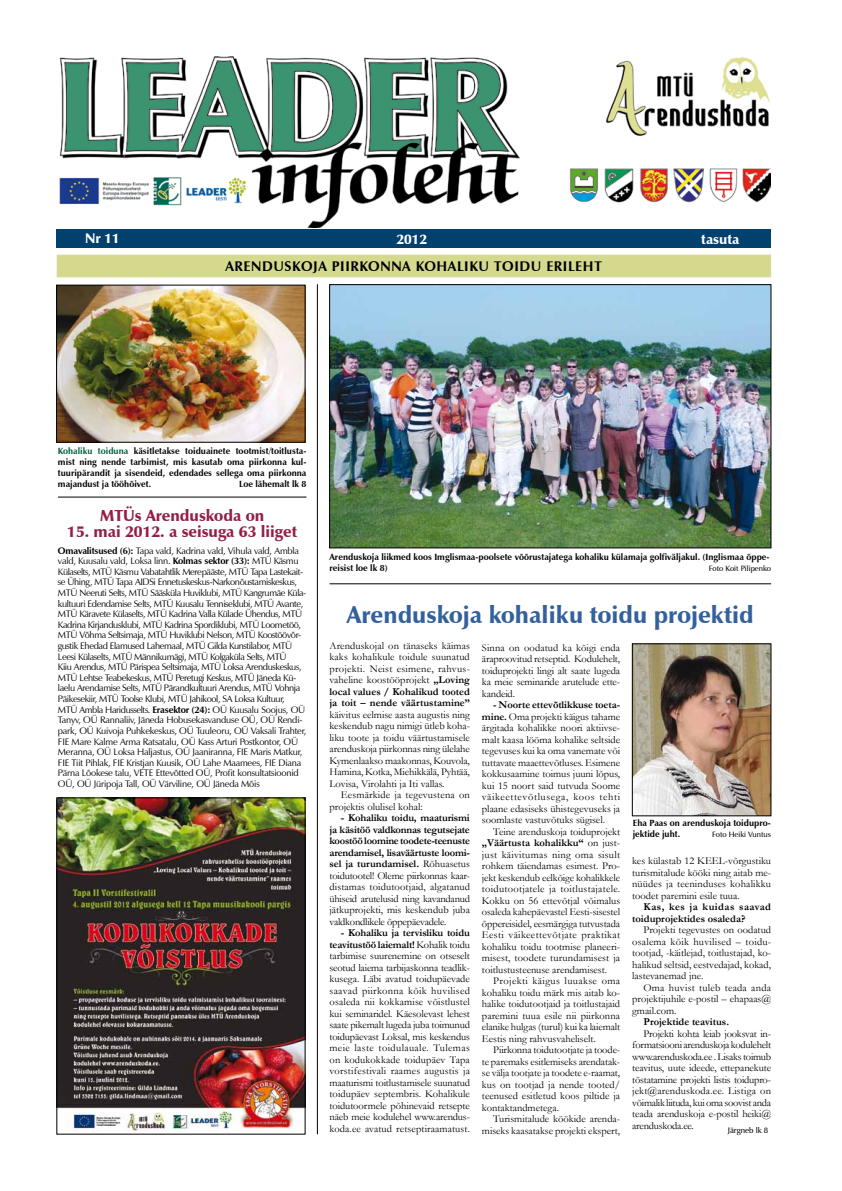
<style>
.page{position:relative;width:842px;height:1191px;background:#fff}
.page>*{position:absolute;margin:0;border:0;box-sizing:border-box;transform-origin:0 0}
.t1{font:900 24px "Zapf Humanist 601 BT";color:#34619c}
.t2{font:900 16px "Zapf Humanist 601 BT";color:#941f45}
.t3{font:700 14px "Zapf Humanist 601 BT";letter-spacing:.04em;color:#000}
.t4{font:900 14px "Zapf Humanist 601 BT";color:#fff}
.t5{font:10.5px/11.5px "Garamond";color:#000;text-align:justify}
.t6{font:700 10.5px/11.5px "Garamond";color:#000}
.t7{font:9.4px/10.6px "Zapf Humanist 601 BT";letter-spacing:-.04em;color:#000}
.t8{font:700 9px/10.8px "Zapf Humanist 601 BT";color:#000}
.t9{font:600 8px "Zapf Humanist 601 BT";color:#000}
.t10{font:600 7.7px "Zapf Humanist 601 BT";color:#000}
.s1{color:#005d41}
.s2{font-weight:700}
</style>
<div class="page">
<hr style="left:317px;top:284px;width:1px;height:850px;background:#000">
<div style="left:57px;top:230px;width:714px;height:18px;background:#02406e"></div>
<img style="left:59px;top:57px;width:712px;height:170px">
<hr style="left:329px;top:583px;width:442px;height:1px;background:#000">
<img style="left:331px;top:286px;width:438px;height:260px">
<div style="left:329px;top:284px;width:442px;height:264px;border:1px solid #000"></div>
<div style="left:57px;top:255px;width:714px;height:22px;background:#d4d98e"></div>
<img style="left:58px;top:285px;width:248px;height:157px">
<div style="left:56px;top:285px;width:249px;height:157px;border:1px solid #000"></div>
<hr style="left:58px;top:497px;width:248px;height:1px;background:#000">
<img style="left:59px;top:799px;width:244px;height:333px">
<div style="left:57px;top:797px;width:248px;height:337px;border:1px solid #000"></div>
<img style="left:634px;top:645px;width:135px;height:169px">
<div style="left:632px;top:643px;width:139px;height:173px;border:1px solid #000"></div>
<h3 class="t4" style="left:85px;top:230px;width:36px">Nr 11</h3>
<h3 class="t4" style="left:396px;top:230px;width:32px">2012</h3>
<h3 class="t4" style="left:701px;top:230px;width:40px">tasuta</h3>
<h3 class="t3" style="left:225px;top:258px;width:232px">Arenduskoja pii rkonna kohalik</h3>
<h3 class="t3" style="left:478px;top:258px;width:125px">u toi du erileht</h3>
<p class="t8" style="left:58px;top:446px;width:250px;text-align:justify"><span class="s1">Kohaliku toiduna</span> käsitletakse toiduainete tootmist/toitlusta&shy;mist ning nende tarbimist, mis kasutab oma piirkonna kul&shy;tuuripärandit ja sisendeid, edendades sellega oma piirkonna majandust ja tööhõivet.</p>
<p class="t8" style="left:239px;top:478px;width:69px">Loe lähemalt lk 8</p>
<h2 class="t2" style="left:100px;top:506px;width:166px">MTÜs Arenduskoda on</h2>
<h2 class="t2" style="left:67px;top:522px;width:231px">15. mai 2012. a seisuga 63 liiget</h2>
<p class="t7" style="left:58px;top:545px;width:250px"><span class="s2">Omavalitsused (6):</span> Tapa vald, Kadrina vald, Vihula vald, Ambla vald, Kuusalu vald, Loksa linn. <span class="s2">Kolmas sektor (33):</span> MTÜ Käsmu Külaselts, MTÜ Käsmu Vabatahtlik Merepääste, MTÜ Tapa Lastekait&shy;se Ühing, MTÜ Tapa AIDSi Ennetuskeskus-Narkonõustamiskeskus, MTÜ Neeruti Selts, MTÜ Sääsküla Huviklubi, MTÜ Kangrumäe Küla&shy;kultuuri Edendamise Selts, MTÜ Kuusalu Tenniseklubi, MTÜ Avante, MTÜ Käravete Külaselts, MTÜ Kadrina Valla Külade Ühendus, MTÜ Kadrina Kirjandusklubi, MTÜ Kadrina Spordiklubi, MTÜ Loometöö, MTÜ Võhma Seltsimaja, MTÜ Huviklubi Nelson, MTÜ Koostöövõr&shy;gustik Ehedad Elamused Lahemaal, MTÜ Gilda Kunstilabor, MTÜ Leesi Külaselts, MTÜ Männikumägi, MTÜ Kolgaküla Selts, MTÜ<br>Kiiu Arendus, MTÜ Pärispea Seltsimaja, MTÜ Loksa Arenduskeskus, MTÜ Lehtse Teabekeskus, MTÜ Peretugi Keskus, MTÜ Jäneda Kü&shy;laelu Arendamise Selts, MTÜ Pärandkultuuri Arendus, MTÜ Vohnja Päikesekiir, MTÜ Toolse Klubi, MTÜ Jahikool, SA Loksa Kultuur, MTÜ Ambla Haridusselts. <span class="s2">Erasektor (24):</span> OÜ Kuusalu Soojus, OÜ Tanyv, OÜ Rannaliiv, Jäneda Hobusekasvanduse OÜ, OÜ Rendi&shy;park, OÜ Kuivoja Puhkekeskus, OÜ Tuuleoru, OÜ Vaksali Trahter, FIE Mare Kalme Arma Ratsatalu, OÜ Kass Arturi Postkontor, OÜ Meranna, OÜ Loksa Haljastus, OÜ Jaaniranna, FIE Maris Matkur, FIE Tiit Pihlak, FIE Kristjan Kuusik, OÜ Lahe Maamees, FIE Diana Pärna Lõokese talu, VETE Ettevõtted OÜ, Profit konsultatsioonid OÜ, OÜ Jüripoja Tall, OÜ Värviline, OÜ Jäneda Mõis</p>
<p class="t8" style="left:329px;top:551px;width:442px">Arenduskoja liikmed koos Imglismaa-poolsete võõrustajatega kohaliku külamaja golfiväljakul. (Inglismaa õppe&shy;reisist loe lk 8)</p>
<p class="t10" style="left:709px;top:564px;width:64px">Foto Koit Pilipenko</p>
<h1 class="t1" style="left:347px;top:599px;width:408px">Arenduskoja kohaliku toidu projektid</h1>
<p class="t5" style="left:329px;top:639px;width:142px">Arenduskojal on tänaseks käimas kaks kohalikule toidule suunatud projekti. Neist esimene, rahvus&shy;vaheline koostööprojekt <span class="s2">„Loving local values / Kohalikud tooted ja toit – nende väärtustamine”</span></p>
<p class="t5" style="left:329px;top:708px;width:142px">käivitus eelmise aasta augustis ning keskendub nagu nimigi ütleb koha&shy;liku toote ja toidu väärtustamisele arenduskoja piirkonnas ning ülelahe Kymenlaakso maakonnas, Kouvola, Hamina, Kotka, Miehikkälä, Pyhtää, Lovisa, Virolahti ja Iti vallas.</p>
<p class="t5" style="left:329px;top:788px;width:142px;text-indent:11px">Eesmärkide ja tegevustena on projektis olulisel kohal:</p>
<p class="t5" style="left:329px;top:811px;width:142px;text-indent:11px"><span class="s2">- Kohaliku toidu, maaturismi ja käsitöö valdkonnas tegutsejate koostöö loomine toodete-teenuste arendamisel, lisaväärtuste loomi&shy;sel ja turundamisel.</span> Rõhuasetus toidutootel! Oleme piirkonnas kaar&shy;distamas toidutootjaid, algatanud ühiseid arutelusid ning kavandanud jätkuprojekti, mis keskendub juba valdkondlikele õppepäevadele.</p>
<p class="t5" style="left:329px;top:926px;width:142px;text-indent:11px"><span class="s2">- Kohaliku ja tervisliku toidu teavitustöö laiemalt!</span> Kohalik toidu tarbimise suurenemine on otseselt seotud laiema tarbijaskonna teadlik&shy;kusega. Läbi avatud toidupäevade saavad piirkonna kõik huvilised osaleda nii kokkamise võistlustel kui seminaridel. Käesolevast lehest saate pikemalt lugeda juba toimunud toidupäevast Loksal, mis keskendus meie laste toidulauale. Tulemas on kodukokkade toidupäev Tapa vorstifestivali raames augustis ja maaturismi toitlustamisele suunatud toidupäev septembris. Kohalikule toidutoormele põhinevaid retsepte näeb meie kodulehel www.arendus&shy;koda.ee avatud retseptiraamatust.</p>
<p class="t5" style="left:482px;top:641px;width:140px">Sinna on oodatud ka kõigi enda äraproovitud retseptid. Kodulehelt, toiduprojekti lingi alt saate lugeda ka meie seminaride arutelude ette&shy;kandeid.</p>
<p class="t5" style="left:482px;top:699px;width:140px;text-indent:11px"><span class="s2">- Noorte ettevõtlikkuse toeta&shy;mine.</span> Oma projekti käigus tahame ärgitada kohalikke noori aktiivse&shy;malt kaasa lööma kohalike seltside tegevuses kui ka oma vanemate või tuttavate maaettevõtluses. Esimene kokkusaamine toimus juuni lõpus, kui 15 noort said tutvuda Soome väikeettevõtlusega, koos tehti plaane edasiseks ühistegevuseks ja soomlaste vastuvõtuks sügisel.</p>
<p class="t5" style="left:482px;top:825px;width:140px;text-indent:11px">Teine arenduskoja toiduprojekt <span class="s2">„Väärtusta kohalikku“</span> on just&shy;just käivitumas ning oma sisult rohkem täiendamas esimest. Pro&shy;jekt keskendub eelkõige kohalikkele toidutootjatele ja toitlustajatele.<br>Kokku on 56 ettevõtjal võimalus osaleda kahepäevastel Eesti-sisestel õppereisidel, eesmärgiga tutvustada Eesti väikeettevõtjate praktikat kohaliku toidu tootmise planeeri&shy;misest, toodete turundamisest ja toitlustusteenuse arendamisest.</p>
<p class="t5" style="left:482px;top:974px;width:140px;text-indent:11px">Projekti käigus luuakse oma kohaliku toidu märk mis aitab ko&shy;halike toidutootjaid ja toitlustajaid paremini tuua esile nii piirkonna elanike hulgas (turul) kui ka laiemalt Eestis ning rahvusvaheliselt.</p>
<p class="t5" style="left:482px;top:1043px;width:140px;text-indent:11px">Piirkonna toidutootjate ja toode&shy;te paremaks esitlemiseks arendatak&shy;se välja tootjate ja toodete e-raamat, kus on tootjad ja nende tooted/ teenused esitletud koos piltide ja kontaktandmetega.</p>
<p class="t5" style="left:482px;top:1112px;width:140px;text-align:right">Turismitalude köökide arenda&shy;miseks kaasatakse projekti ekspert,</p>
<p class="t8" style="left:633px;top:818px;width:140px">Eha Paas on arenduskoja toidupro&shy;jektide juht.</p>
<p class="t10" style="left:712px;top:830px;width:61px">Foto Heiki Vuntus</p>
<p class="t5" style="left:632px;top:855px;width:140px">kes külastab 12 KEEL-võrgustiku turismitalude kööki ning aitab me&shy;nüüdes ja teeninduses kohalikku toodet paremini esile tuua.</p>
<p class="t6" style="left:632px;top:901px;width:140px;text-indent:11px">Kas, kes ja kuidas saavad toiduprojektides osaleda?</p>
<p class="t5" style="left:632px;top:924px;width:140px;text-indent:11px">Projekti tegevustes on oodatud osalema kõik huvilised – toidu&shy;tootjad, -käitlejad, toitlustajad, ko&shy;halikud seltsid, eestvedajad, kokad, lastevanemad jne.</p>
<p class="t5" style="left:632px;top:981px;width:140px;text-indent:11px">Oma huvist tuleb teada anda projektijuhile e-postil – ehapaas@ gmail.com.</p>
<p class="t6" style="left:643px;top:1016px;width:87px">Projektide teavitus.</p>
<p class="t5" style="left:632px;top:1027px;width:140px;text-indent:11px">Projekti kohta leiab jooksvat in&shy;formatsiooni arenduskoja kodulehelt www.arenduskoda.ee . Lisaks toimub teavitus, uute ideede, ettepanekute tõstatamine projekti listis toidupro&shy;jekt@arenduskoda.ee. Listiga on võimalik liituda, kui oma soovist anda teada arenduskoja e-postil heiki@ arenduskoda.ee.</p>
<p class="t9" style="left:728px;top:1124px;width:42px">Järgneb lk 8</p>
</div>
